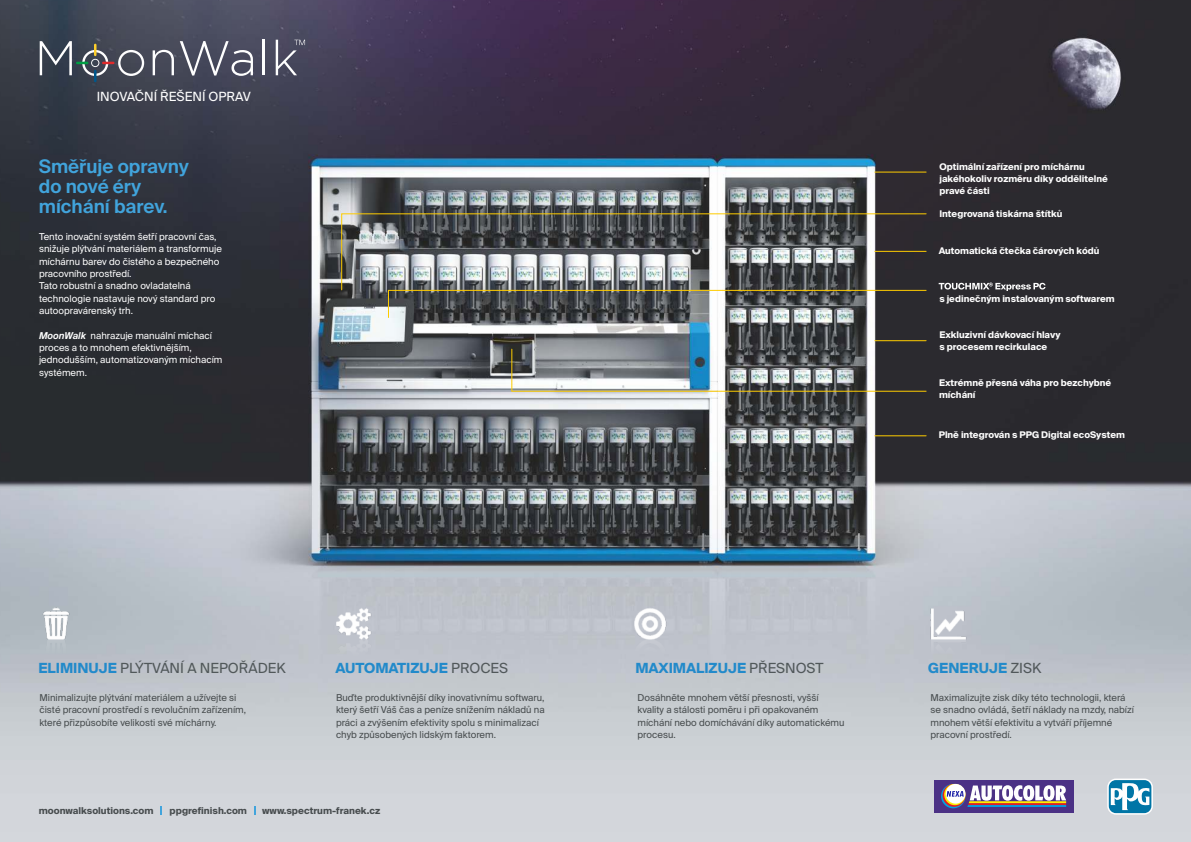
<style>
.page{position:relative;width:1191px;height:842px;background:#fff}
.page>*{position:absolute;margin:0;border:0;box-sizing:border-box;transform-origin:0 0}
.t1{font:600 18.7px/19.9px "Suisse Intl";color:#41a4dc}
.t2{font:700 14px "Suisse Intl";color:#228aca}
.t3{font:14px "Suisse Intl";color:#51585a}
.t4{font:12.7px "Suisse Intl";color:#fefefe}
.t5{font:9.5px/12.3px "Suisse Intl";color:#474c4e}
.t6{font:9.5px/12.3px "Suisse Intl";color:#fefefe}
.t7{font:700 9.4px "Suisse Intl";color:#474c4e}
.t8{font:700 9.2px/11.9px "Suisse Intl";color:#fefefe}
.s1{font-weight:600;font-style:italic}
.s2{font-weight:700;color:#228aca}
.s3{font-weight:400;color:#51585a}
</style>
<div class="page">
<img style="left:0;top:0;width:1191px;height:842px">
<svg style="left:938px;top:283px;width:107px;height:8px"></svg>
<hr style="left:874px;top:172px;width:52px;height:1px;background:#fecc00">
<hr style="left:874px;top:340px;width:52px;height:1px;background:#fecc00">
<hr style="left:874px;top:436px;width:52px;height:1px;background:#fecc00">
<svg style="left:388px;top:290px;width:538px;height:28px;background:#5d5e5a"></svg>
<svg style="left:341px;top:213px;width:585px;height:77px;background:#707272"></svg>
<svg style="left:511px;top:349px;width:415px;height:43px;background:#7f8585"></svg>
<img style="left:37px;top:607px;width:38px;height:62px">
<img style="left:336px;top:607px;width:38px;height:62px">
<img style="left:632px;top:607px;width:38px;height:62px">
<img style="left:929px;top:607px;width:38px;height:62px">
<svg style="left:153px;top:50px;width:21px;height:25px"></svg>
<svg style="left:180px;top:41px;width:73px;height:35px;background:#6b6d7c"></svg>
<hr style="left:262px;top:40px;width:3px;height:35px;background:#fefefe">
<svg style="left:40px;top:41px;width:104px;height:41px;background:#585e68"></svg>
<svg style="left:276px;top:40px;width:29px;height:35px"></svg>
<svg style="left:1107px;top:778px;width:45px;height:37px"></svg>
<svg style="left:1108px;top:780px;width:43px;height:33px"></svg>
<svg style="left:1110px;top:782px;width:39px;height:28px"></svg>
<div style="left:933px;top:780px;width:140px;height:33px;background:#4b3185"></div>
<svg style="left:941px;top:784px;width:24px;height:24px"></svg>
<svg style="left:942px;top:784px;width:23px;height:23px"></svg>
<svg style="left:944px;top:784px;width:21px;height:21px"></svg>
<svg style="left:945px;top:784px;width:20px;height:20px"></svg>
<svg style="left:946px;top:785px;width:120px;height:22px"></svg>
<h3 class="t4" style="left:97px;top:91px;width:156px">INOVAČNÍ ŘEŠENÍ OPRAV</h3>
<h1 class="t1" style="left:39px;top:158px;width:152px">Směřuje opravny do nové éry míchání barev.</h1>
<p class="t6" style="left:39px;top:231px;width:184px">Tento inovační systém šetří pracovní čas, snižuje plýtvání materiálem a transformuje míchárnu barev do čistého a bezpečného pracovního prostředí.<br>Tato robustní a snadno ovladatelná technologie nastavuje nový standard pro autoopravárenský trh.</p>
<p class="t6" style="left:39px;top:330px;width:185px"><span class="s1">MoonWalk</span> nahrazuje manuální míchací proces a to mnohem efektivnějším, jednodušším, automatizovaným míchacím systémem.</p>
<p class="t8" style="left:939px;top:161px;width:170px">Optimální zařízení pro míchárnu jakéhokoliv rozměru díky oddělitelné pravé části</p>
<p class="t8" style="left:939px;top:209px;width:124px">Integrovaná tiskárna štítků</p>
<p class="t8" style="left:938px;top:245px;width:162px">Automatická čtečka čárových kódů</p>
<p class="t8" style="left:939px;top:294px;width:177px">s jedinečným instalovaným softwarem</p>
<p class="t8" style="left:939px;top:330px;width:123px">Exkluzivní dávkovací hlavy s procesem recirkulace</p>
<p class="t8" style="left:939px;top:377px;width:174px">Extrémně přesná váha pro bezchybné míchání</p>
<p class="t8" style="left:938px;top:430px;width:188px">Plně integrován s PPG Digital ecoSystem</p>
<h2 class="t3" style="left:38px;top:663px;width:249px"><span class="s2">ELIMINUJE</span> PLÝTVÁNÍ A NEPOŘÁDEK</h2>
<h2 class="t2" style="left:335px;top:663px;width:174px">AUTOMATIZUJE <span class="s3">PROCES</span></h2>
<h2 class="t2" style="left:635px;top:663px;width:190px">MAXIMALIZUJE <span class="s3">PŘESNOST</span></h2>
<h2 class="t2" style="left:928px;top:663px;width:115px">GENERUJE <span class="s3">ZISK</span></h2>
<p class="t5" style="left:39px;top:692px;width:208px">Minimalizujte plýtvání materiálem a užívejte si čisté pracovní prostředí s revolučním zařízením, které přizpůsobíte velikosti své míchárny.</p>
<p class="t5" style="left:336px;top:692px;width:210px">Buďte produktivnější díky inovativnímu softwaru, který šetří Váš čas a peníze snížením nákladů na práci a zvýšením efektivity spolu s minimalizací chyb způsobených lidským faktorem.</p>
<p class="t5" style="left:637px;top:692px;width:208px">Dosáhněte mnohem větší přesnosti, vyšší kvality a stálosti poměru i při opakovaném míchání nebo domíchávání díky automatickému procesu.</p>
<p class="t5" style="left:930px;top:692px;width:205px">Maximalizujte zisk díky této technologii, která se snadno ovládá, šetří náklady na mzdy, nabízí mnohem větší efektivitu a vytváří příjemné pracovní prostředí.</p>
<p class="t7" style="left:39px;top:806px;width:116px">moonwalksolutions.com</p>
<p class="t7" style="left:170px;top:806px;width:79px">ppgrefinish.com</p>
<p class="t7" style="left:262px;top:806px;width:120px">www.spectrum-franek.cz</p>
</div>
